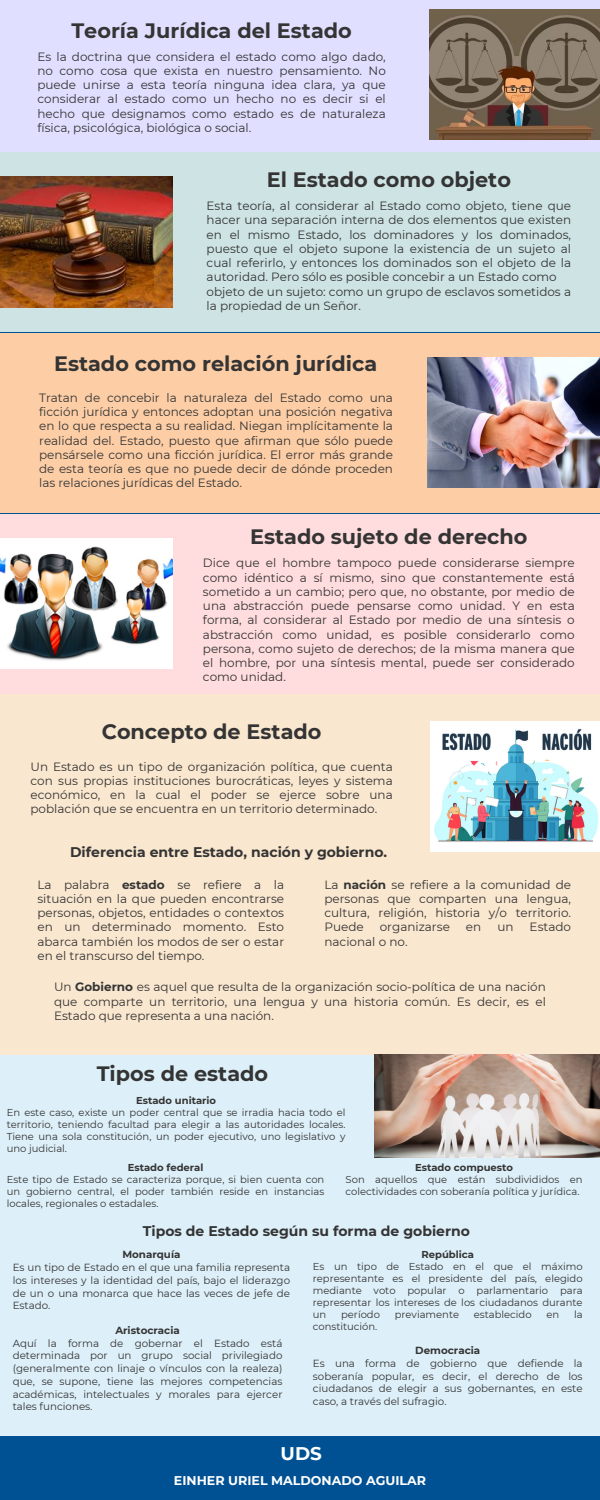
<style>
.page{position:relative;width:600px;height:1500px;background:#005194}
.page>*{position:absolute;margin:0;border:0;box-sizing:border-box;transform-origin:0 0}
.t1{font:700 20.8px "Montserrat";color:#343434}
.t2{font:700 18.3px "Montserrat";color:#fff}
.t3{font:700 14px "Montserrat";color:#343434}
.t4{font:700 12.6px "Montserrat";color:#fff}
.t5{font:12px/14.2px "Montserrat";color:#343434;text-align:justify}
.t6{font:10.3px/12.8px "Montserrat";color:#343434;text-align:justify}
.t7{font:700 10.3px "Montserrat";color:#343434}
.t8{font:10px/12px "Montserrat";color:#343434;text-align:justify}
.t9{font:700 10px "Montserrat";color:#343434}
.s1{font-weight:700}
</style>
<div class="page">
<div style="left:0;top:333px;width:600px;height:180px;background:#fdcea6"></div>
<img style="left:428px;top:358px;width:172px;height:130px">
<div style="left:0;top:514px;width:600px;height:180px;background:#ffdcdd"></div>
<div style="left:0;top:694px;width:600px;height:361px;background:#fae7cf"></div>
<div style="left:0;top:152px;width:600px;height:180px;background:#cee3e4"></div>
<img style="left:0;top:177px;width:172px;height:130px">
<img style="left:1px;top:539px;width:171px;height:129px">
<img style="left:430px;top:721px;width:170px;height:130px">
<div style="left:0;top:1055px;width:600px;height:381px;background:#ddeff8"></div>
<img style="left:375px;top:1055px;width:225px;height:103px">
<div style="left:0;top:0;width:600px;height:152px;background:#e0dfff"></div>
<img style="left:429px;top:10px;width:171px;height:130px">
<p class="t1" style="left:71px;top:18px;width:282px">Teoría Jurídica del Estado</p>
<p class="t5" style="left:37px;top:49px;width:350px">Es la doctrina que considera el estado como algo dado, no como cosa que exista en nuestro pensamiento. No puede unirse a esta teoría ninguna idea clara, ya que considerar al estado como un hecho no es decir si el hecho que designamos como estado es de naturaleza física, psicológica, biológica o social.</p>
<p class="t1" style="left:267px;top:167px;width:246px">El Estado como objeto</p>
<p class="t5" style="left:207px;top:199px;width:366px">Esta teoría, al considerar al Estado como objeto, tiene que hacer una separación interna de dos elementos que existen en el mismo Estado, los dominadores y los dominados, puesto que el objeto supone la existencia de un sujeto al cual referirlo, y entonces los dominados son el objeto de la autoridad. Pero sólo es posible concebir a un Estado como</p>
<p class="t5" style="left:207px;top:284px;width:366px">objeto de un sujeto: como un grupo de esclavos sometidos a la propiedad de un Señor.</p>
<p class="t1" style="left:54px;top:350px;width:325px">Estado como relación jurídica</p>
<p class="t5" style="left:39px;top:390px;width:355px">Tratan de concebir la naturaleza del Estado como una ficción jurídica y entonces adoptan una posición negativa en lo que respecta a su realidad. Niegan implícitamente la realidad del. Estado, puesto que afirman que sólo puede pensársele como una ficción jurídica. El error más grande de esta teoría es que no puede decir de dónde proceden las relaciones jurídicas del Estado.</p>
<p class="t1" style="left:250px;top:524px;width:279px">Estado sujeto de derecho</p>
<p class="t5" style="left:203px;top:556px;width:373px">Dice que el hombre tampoco puede considerarse siempre como idéntico a sí mismo, sino que constantemente está sometido a un cambio; pero que, no obstante, por medio de una abstracción puede pensarse como unidad. Y en esta forma, al considerar al Estado por medio de una síntesis o abstracción como unidad, es posible considerarlo como persona, como sujeto de derechos; de la misma manera que el hombre, por una síntesis mental, puede ser considerado como unidad.</p>
<p class="t1" style="left:102px;top:719px;width:221px">Concepto de Estado</p>
<p class="t5" style="left:31px;top:759px;width:364px">Un Estado es un tipo de organización política, que cuenta con sus propias instituciones burocráticas, leyes y sistema económico, en la cual el poder se ejerce sobre una población que se encuentra en un territorio determinado.</p>
<p class="t3" style="left:70px;top:844px;width:319px">Diferencia entre Estado, nación y gobierno.</p>
<p class="t5" style="left:37px;top:877px;width:248px">La palabra <span class="s1">estado</span> se refiere a la situación en la que pueden encontrarse personas, objetos, entidades o contextos en un determinado momento. Esto abarca también los modos de ser o estar en el transcurso del tiempo.</p>
<p class="t5" style="left:54px;top:980px;width:493px">Un <span class="s1">Gobierno</span> es aquel que resulta de la organización socio-política de una nación que comparte un territorio, una lengua y una historia común. Es decir, es el Estado que representa a una nación.</p>
<p class="t5" style="left:324px;top:877px;width:248px">La <span class="s1">nación</span> se refiere a la comunidad de personas que comparten una lengua, cultura, religión, historia y/o territorio.<br>Puede</p>
<p class="t5" style="left:380px;top:920px;width:72px">organizarse</p>
<p class="t5" style="left:466px;top:920px;width:17px">en</p>
<p class="t5" style="left:497px;top:920px;width:18px">un</p>
<p class="t5" style="left:530px;top:920px;width:43px">Estado</p>
<p class="t5" style="left:324px;top:934px;width:85px">nacional o no.</p>
<p class="t1" style="left:97px;top:1061px;width:173px">Tipos de estado</p>
<p class="t9" style="left:136px;top:1094px;width:81px">Estado unitario</p>
<p class="t8" style="left:7px;top:1106px;width:340px">En este caso, existe un poder central que se irradia hacia todo el territorio, teniendo facultad para elegir a las autoridades locales.<br>Tiene una sola constitución, un poder ejecutivo, uno legislativo y uno judicial.</p>
<p class="t9" style="left:128px;top:1162px;width:77px">Estado federal</p>
<p class="t8" style="left:7px;top:1174px;width:319px">Este tipo de Estado se caracteriza porque, si bien cuenta con un gobierno central, el poder también reside en instancias locales, regionales o estadales.</p>
<p class="t9" style="left:415px;top:1162px;width:100px">Estado compuesto</p>
<p class="t8" style="left:346px;top:1174px;width:239px">Son aquellos que están subdivididos en colectividades con soberanía política y jurídica.</p>
<p class="t3" style="left:143px;top:1223px;width:329px">Tipos de Estado según su forma de gobierno</p>
<p class="t7" style="left:122px;top:1248px;width:60px">Monarquía</p>
<p class="t6" style="left:13px;top:1261px;width:279px">Es un tipo de Estado en el que una familia representa los intereses y la identidad del país, bajo el liderazgo de un o una monarca que hace las veces de jefe de Estado.</p>
<p class="t9" style="left:422px;top:1249px;width:54px">República</p>
<p class="t8" style="left:313px;top:1261px;width:271px">Es un tipo de Estado en el que el máximo representante es el presidente del país, elegido mediante voto popular o parlamentario para representar los intereses de los ciudadanos durante un</p>
<p class="t8" style="left:341px;top:1309px;width:40px">período</p>
<p class="t8" style="left:395px;top:1309px;width:66px">previamente</p>
<p class="t8" style="left:474px;top:1309px;width:59px">establecido</p>
<p class="t8" style="left:546px;top:1309px;width:14px">en</p>
<p class="t8" style="left:574px;top:1309px;width:10px">la</p>
<p class="t7" style="left:115px;top:1324px;width:66px">Aristocracia</p>
<p class="t8" style="left:313px;top:1321px;width:66px">constitución.</p>
<p class="t6" style="left:13px;top:1336px;width:271px">Aquí la forma de gobernar el Estado está determinada por un grupo social privilegiado (generalmente con linaje o vínculos con la realeza) que, se supone, tiene las mejores competencias académicas, intelectuales y morales para ejercer tales funciones.</p>
<p class="t7" style="left:415px;top:1344px;width:66px">Democracia</p>
<p class="t6" style="left:313px;top:1357px;width:271px">Es una forma de gobierno que defiende la soberanía popular, es decir, el derecho de los ciudadanos de elegir a sus gobernantes, en este caso, a través del sufragio.</p>
<p class="t2" style="left:281px;top:1442px;width:43px">UDS</p>
<p class="t4" style="left:174px;top:1473px;width:254px">EINHER URIEL MALDONADO AGUILAR</p>
</div>
